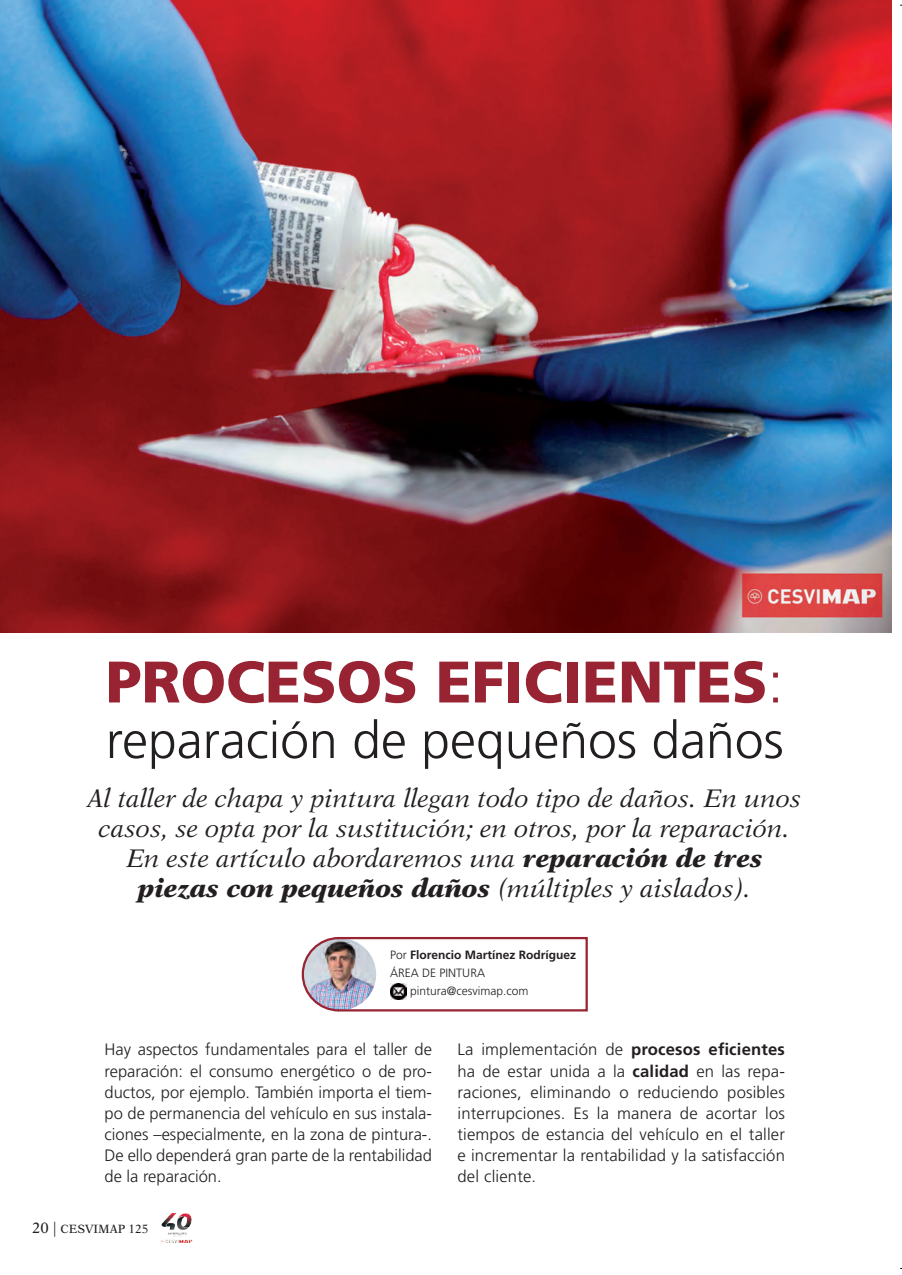
<style>
.page{position:relative;width:902px;height:1275px;background:#fff}
.page>*{position:absolute;margin:0;border:0;box-sizing:border-box;transform-origin:0 0}
.t1{font:900 58.5px "Frutiger LT Std";color:#982332}
.t2{font:300 51.75px "Frutiger LT Std";color:#231f20}
.t3{font:italic 25.5px/30px "New Aster LT Std";color:#231f20;text-align:center}
.t4{font:300 16.5px/21.1px "Frutiger LT Std";color:#231f20;text-align:justify}
.t5{font:300 12px "Frutiger LT Std";color:#231f20}
.t6{font:700 12px "Frutiger LT Std";color:#231f20}
.t7{font:12px "New Aster LT Std";color:#231f20}
.s1{font-weight:300}
.s2{font-weight:900}
.s3{font-weight:700}
.s4{font-size:15px}
</style>
<div class="page">
<img style="left:160px;top:1213px;width:33px;height:30px">
<svg style="left:301px;top:936px;width:287px;height:76px"></svg>
<img style="left:0;top:0;width:891px;height:632px">
<h1 class="t1" style="left:106px;top:646px;width:679px">PROCESOS EFICIENTES<span class="s1">:</span></h1>
<h2 class="t2" style="left:106px;top:711px;width:679px">reparación de pequeños daños</h2>
<h3 class="t3" style="left:88px;top:783px;width:716px">Al taller de chapa y pintura llegan todo tipo de daños. En unos casos, se opta por la sustitución; en otros, por la reparación.<br>En este artículo abordaremos una <span class="s2">reparación de tres piezas con pequeños daños</span> (múltiples y aislados).</h3>
<p class="t6" style="left:390px;top:948px;width:187px"><span class="s1">Por</span> Florencio Martínez Rodríguez</p>
<p class="t5" style="left:390px;top:966px;width:96px">ÁREA DE PINTURA</p>
<p class="t5" style="left:410px;top:984px;width:120px">pintura@cesvimap.com</p>
<p class="t4" style="left:105px;top:1039px;width:329px">Hay aspectos fundamentales para el taller de reparación: el consumo energético o de pro&shy;ductos, por ejemplo. También importa el tiem&shy;po de permanencia del vehículo en sus instala&shy;ciones –especialmente, en la zona de pintura-.<br>De ello dependerá gran parte de la rentabilidad de la reparación.</p>
<p class="t4" style="left:457px;top:1039px;width:329px">La implementación de <span class="s3">procesos eficientes </span>ha de estar unida a la <span class="s3">calidad</span> en las repa&shy;raciones, eliminando o reduciendo posibles interrupciones. Es la manera de acortar los tiempos de estancia del vehículo en el taller e incrementar la rentabilidad y la satisfacción del cliente.</p>
<p class="t7" style="left:32px;top:1221px;width:118px"><span class="s4">20 |</span> CESVIMAP 125</p>
</div>
